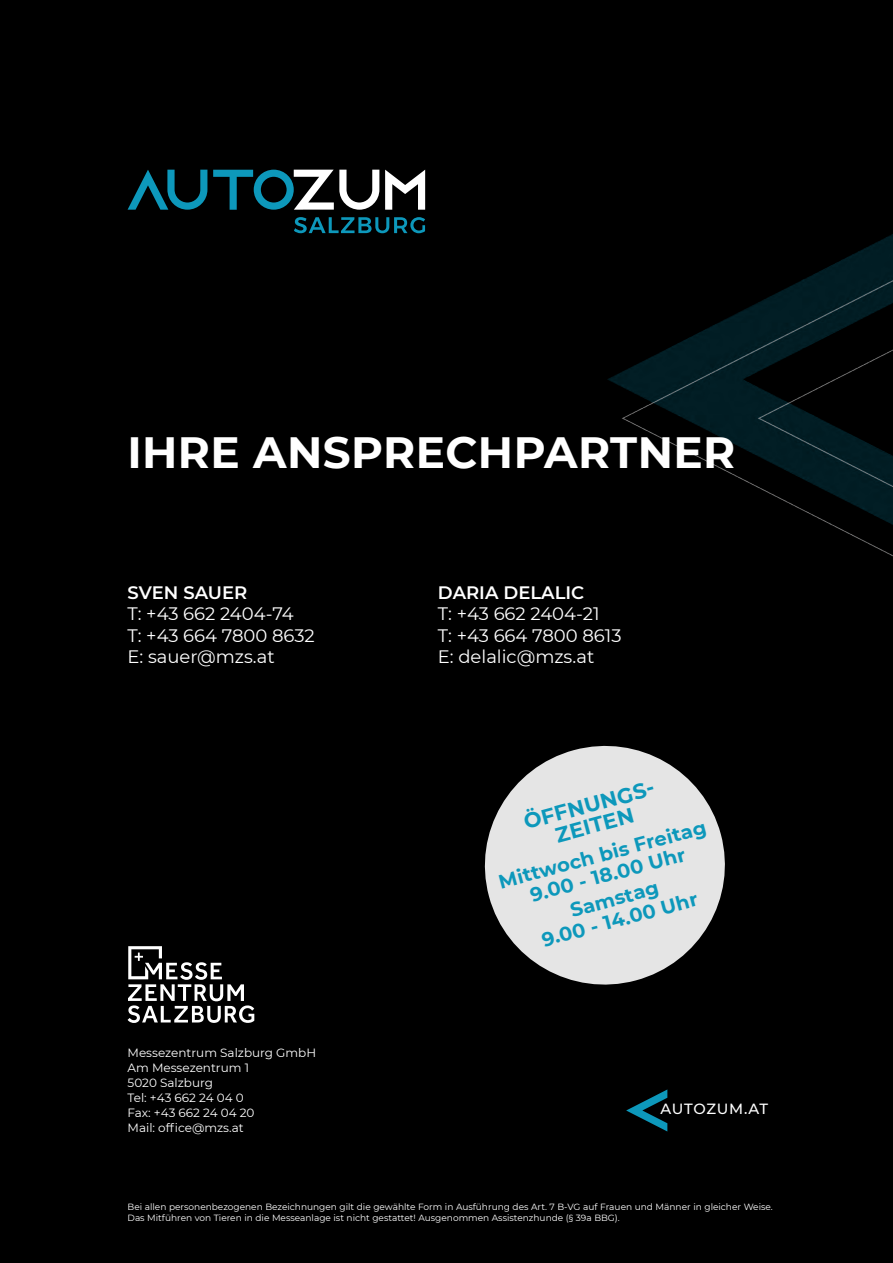
<style>
.page{position:relative;width:893px;height:1263px;background:#000}
.page>*{position:absolute;margin:0;border:0;box-sizing:border-box;transform-origin:0 0}
.t1{font:700 43.65px "Montserrat";letter-spacing:.01em;color:#fff}
.t2{font:700 21px/21px "Montserrat";color:#0d98bb;text-align:center}
.t3{font:700 19.5px/21px "Montserrat";color:#0d98bb;text-align:center}
.t4{font:18px/21.6px "Montserrat";color:#fff}
.t5{font:600 18px "Montserrat";color:#fff}
.t6{font:500 14.7px "Montserrat";letter-spacing:.04em;color:#fff}
.t7{font:12px/15px "Montserrat";color:#fff}
.t8{font:9px/10.8px "Montserrat";color:#fff}
</style>
<div class="page">
<svg style="left:626px;top:1089px;width:41px;height:42px"></svg>
<img style="left:607px;top:234px;width:286px;height:323px">
<svg style="left:128px;top:946px;width:126px;height:77px"></svg>
<svg style="left:484px;top:745px;width:241px;height:240px;fill:#e5e5e5"></svg>
<svg style="left:128px;top:170px;width:297px;height:40px"></svg>
<svg style="left:294px;top:217px;width:131px;height:16px"></svg>
<h1 class="t1" style="left:127px;top:421px;width:609px">IHRE ANSPRECHPARTNER</h1>
<h3 class="t5" style="left:128px;top:579px;width:121px">SVEN SAUER</h3>
<h3 class="t4" style="left:128px;top:602px;width:189px">T: +43 662 2404-74<br>T: +43 664 7800 8632<br>E: sauer@mzs.at</h3>
<h3 class="t7" style="left:128px;top:1044px;width:190px">Messezentrum Salzburg GmbH<br>Am Messezentrum 1<br>5020 Salzburg<br>Tel: +43 662 24 04 0<br>Fax: +43 662 24 04 20<br>Mail: office@mzs.at</h3>
<h3 class="t5" style="left:438px;top:579px;width:148px">DARIA DELALIC</h3>
<h3 class="t4" style="left:438px;top:602px;width:185px">T: +43 662 2404-21<br>T: +43 664 7800 8613<br>E: delalic@mzs.at</h3>
<h2 class="t2" style="left:521px;top:811px;width:136px;rotate:-15deg">ÖFFNUNGS-<br>ZEITEN</h2>
<h3 class="t3" style="left:496px;top:871px;width:216px;rotate:-15deg">Mittwoch bis Freitag<br>9.00 - 18.00 Uhr</h3>
<h3 class="t3" style="left:534px;top:908px;width:162px;rotate:-15deg">Samstag<br>9.00 - 14.00 Uhr</h3>
<h3 class="t6" style="left:661px;top:1099px;width:109px">AUTOZUM.AT</h3>
<p class="t8" style="left:128px;top:1201px;width:647px">Bei allen personenbezogenen Bezeichnungen gilt die gewählte Form in Ausführung des Art. 7 B-VG auf Frauen und Männer in gleicher Weise.<br>Das Mitführen von Tieren in die Messeanlage ist nicht gestattet! Ausgenommen Assistenzhunde (§ 39a BBG).</p>
</div>
